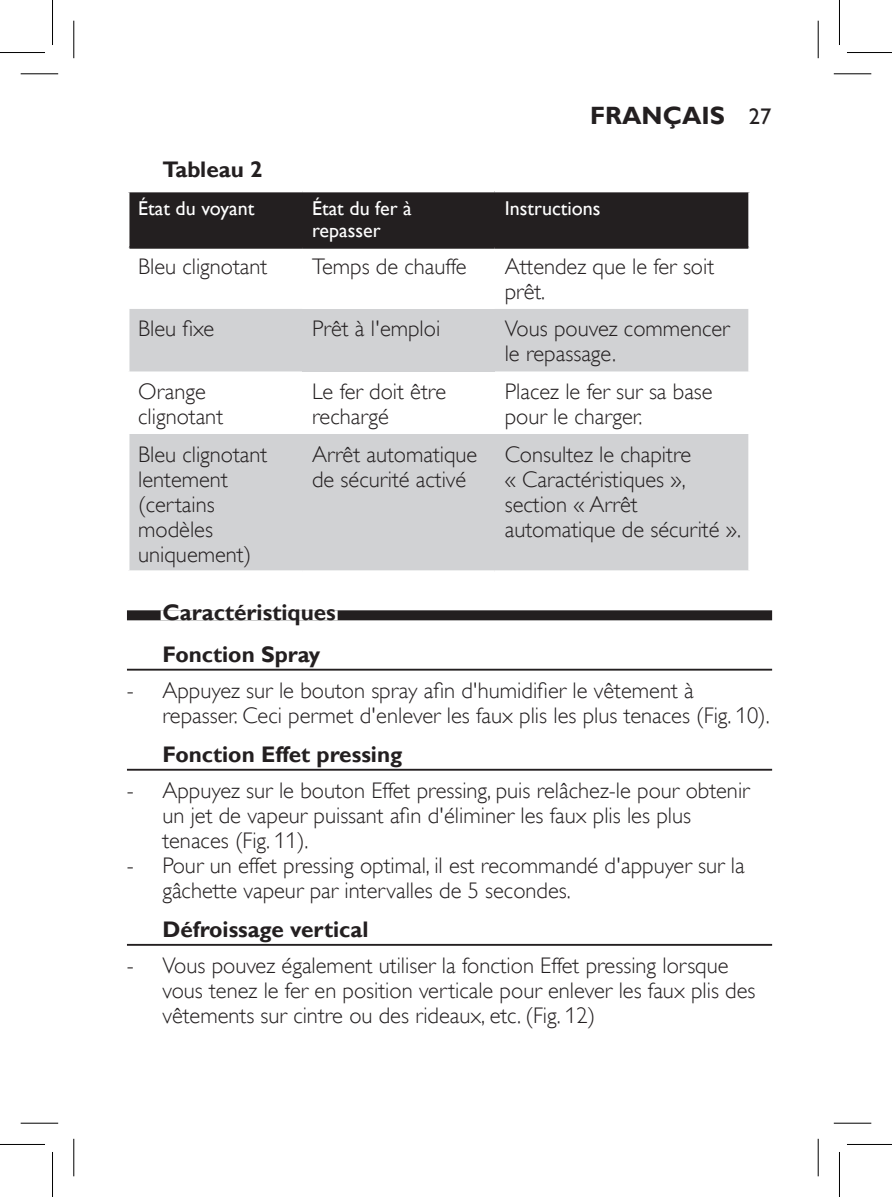
<style>
.page{position:relative;width:892px;height:1197px;background:#fff}
.page>*{position:absolute;margin:0;border:0;box-sizing:border-box;transform-origin:0 0}
.t1{font:700 25px "Gill Sans Alt One WGL";color:#231f20}
.t2{font:22.5px/25px "Gill Sans Alt One WGL Light";color:#231f20}
.t3{font:700 22.5px/41.2px "Gill Sans Alt One WGL";color:#231f20}
.t4{font:20px/22.5px "Gill Sans Alt One WGL";color:#fff}
.s1{font-weight:400;font-size:22.5px}
</style>
<div class="page">
<div style="left:127px;top:610px;width:645px;height:10px;background:#231f20"></div>
<div style="left:161px;top:610px;width:176px;height:10px;background:#fff"></div>
<hr style="left:127px;top:668px;width:645px;height:2px;background:#231f20">
<hr style="left:127px;top:768px;width:645px;height:2px;background:#231f20">
<hr style="left:127px;top:943px;width:645px;height:2px;background:#231f20">
<div style="left:129px;top:192px;width:619px;height:54px;background:#231f20"></div>
<svg style="left:129px;top:309px;width:619px;height:261px;fill:#d1d2d4"></svg>
<div style="left:302px;top:309px;width:193px;height:62px;background:#d1d2d4"></div>
<hr style="left:129px;top:246px;width:173px;height:3px;background:#231f20">
<hr style="left:302px;top:246px;width:193px;height:3px;background:#231f20">
<hr style="left:495px;top:246px;width:253px;height:3px;background:#231f20">
<hr style="left:21px;top:73px;width:37px;height:1px;background:#000">
<hr style="left:833px;top:73px;width:38px;height:1px;background:#000">
<hr style="left:21px;top:1122px;width:37px;height:1px;background:#000">
<hr style="left:833px;top:1122px;width:38px;height:1px;background:#000">
<hr style="left:73px;top:21px;width:1px;height:37px;background:#000">
<hr style="left:73px;top:1138px;width:1px;height:38px;background:#000">
<hr style="left:817px;top:21px;width:1px;height:37px;background:#000">
<hr style="left:817px;top:1138px;width:1px;height:38px;background:#000">
<hr style="left:0;top:52px;width:45px;height:1px;background:#000">
<hr style="left:847px;top:52px;width:45px;height:1px;background:#000">
<hr style="left:0;top:1143px;width:45px;height:1px;background:#000">
<hr style="left:847px;top:1143px;width:45px;height:1px;background:#000">
<hr style="left:52px;top:0;width:1px;height:45px;background:#000">
<hr style="left:52px;top:1151px;width:1px;height:45px;background:#000">
<hr style="left:839px;top:0;width:1px;height:45px;background:#000">
<hr style="left:839px;top:1151px;width:1px;height:45px;background:#000">
<p class="t1" style="left:590px;top:105px;width:183px">FRANÇAIS <span class="s1">27</span></p>
<p class="t3" style="left:162px;top:151px;width:102px">Tableau 2</p>
<p class="t4" style="left:138px;top:198px;width:118px">État du voyant</p>
<p class="t4" style="left:312px;top:198px;width:101px">État du fer à repasser</p>
<p class="t4" style="left:505px;top:198px;width:97px">Instructions</p>
<p class="t2" style="left:138px;top:254px;width:131px">Bleu clignotant</p>
<p class="t2" style="left:312px;top:255px;width:156px">Temps de chauffe</p>
<p class="t2" style="left:505px;top:255px;width:211px">Attendez que le fer soit prêt.</p>
<p class="t2" style="left:138px;top:316px;width:78px">Bleu fixe</p>
<p class="t2" style="left:312px;top:316px;width:130px">Prêt à l'emploi</p>
<p class="t2" style="left:505px;top:316px;width:226px">Vous pouvez commencer le repassage.</p>
<p class="t2" style="left:138px;top:379px;width:86px">Orange clignotant</p>
<p class="t2" style="left:312px;top:380px;width:135px">Le fer doit être rechargé</p>
<p class="t2" style="left:505px;top:380px;width:209px">Placez le fer sur sa base pour le charger.</p>
<p class="t2" style="left:138px;top:441px;width:131px">Bleu clignotant lentement (certains modèles uniquement)</p>
<p class="t2" style="left:312px;top:443px;width:167px">Arrêt automatique de sécurité activé</p>
<p class="t2" style="left:505px;top:443px;width:238px">Consultez le chapitre<br>« Caractéristiques », section « Arrêt automatique de sécurité ».</p>
<p class="t3" style="left:162px;top:594px;width:175px">Caractéristiques<br>Fonction Spray</p>
<p class="t2" style="left:162px;top:679px;width:609px;text-indent:-35px">- Appuyez sur le bouton spray afin d'humidifier le vêtement à repasser. Ceci permet d'enlever les faux plis les plus tenaces (Fig. 10).</p>
<p class="t3" style="left:162px;top:735px;width:241px">Fonction Effet pressing</p>
<p class="t2" style="left:162px;top:779px;width:589px;text-indent:-35px">- Appuyez sur le bouton Effet pressing, puis relâchez-le pour obtenir un jet de vapeur puissant afin d'éliminer les faux plis les plus tenaces (Fig. 11).</p>
<p class="t2" style="left:162px;top:854px;width:584px;text-indent:-35px">- Pour un effet pressing optimal, il est recommandé d'appuyer sur la gâchette vapeur par intervalles de 5 secondes.</p>
<p class="t3" style="left:162px;top:910px;width:208px">Défroissage vertical</p>
<p class="t2" style="left:162px;top:954px;width:594px;text-indent:-35px">- Vous pouvez également utiliser la fonction Effet pressing lorsque vous tenez le fer en position verticale pour enlever les faux plis des vêtements sur cintre ou des rideaux, etc. (Fig. 12)</p>
</div>
